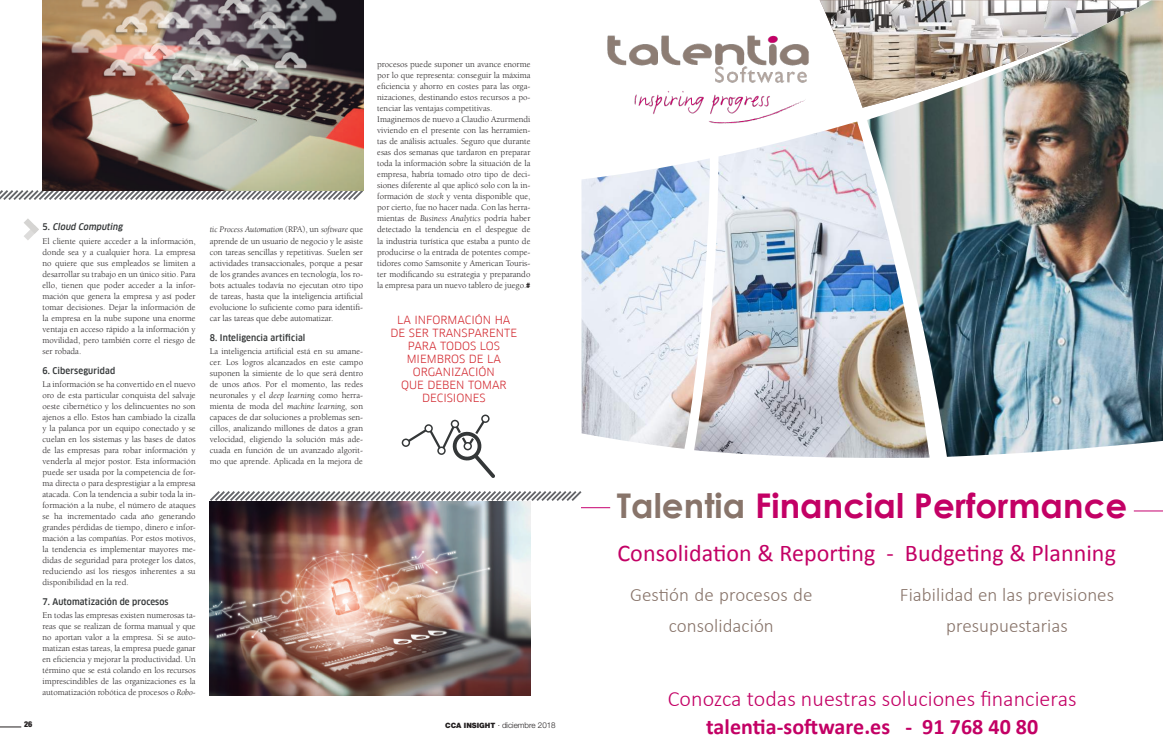
<style>
.page{position:relative;width:1163px;height:752px;background:#fff}
.page>*{position:absolute;margin:0;border:0;box-sizing:border-box;transform-origin:0 0}
.t1{font:700 34px "Century Gothic";letter-spacing:.005em;color:#c30065}
.t2{font:24px "Calibri";letter-spacing:.005em;color:#c30065}
.t3{font:300 22px "Calibri";letter-spacing:.005em;color:#c30065}
.t4{font:700 22px "Calibri";letter-spacing:.005em;color:#c30065}
.t5{font:300 19px/31px "Calibri";letter-spacing:.005em;color:#88746a;text-align:center}
.t6{font:11px/13px "Clan Narrow";color:#d1232a;text-align:center;scale:1.1 1}
.t7{font:500 9px "Clan Narrow";letter-spacing:.01em;color:#343738}
.t8{font:italic 500 9px "Clan Narrow";color:#343738}
.t9{font:8.8px/11px "Berkeley";color:#231f20;text-align:justify}
.t10{font:300 8px "Helvetica Neue LT Std";color:#231f20}
.t11{font:900 condensed 8px "Helvetica Neue LT Std";color:#231f20}
.s1{font-style:normal}
.s2{font-style:italic}
.s3{font-family:"Clan Narrow";font-weight:700;font-size:7px}
.s4{font-weight:900;font-size:7.3px}
.s5{color:#88746a}
</style>
<div class="page">
<svg style="left:0;top:726px;width:21px;height:1px"></svg>
<svg style="left:0;top:188px;width:364px;height:12px"></svg>
<img style="left:43px;top:0;width:320px;height:190px">
<img style="left:210px;top:508px;width:320px;height:186px">
<svg style="left:401px;top:414px;width:94px;height:64px"></svg>
<svg style="left:24px;top:218px;width:15px;height:22px"></svg>
<img style="left:581px;top:121px;width:348px;height:336px">
<img style="left:819px;top:0;width:47px;height:108px">
<img style="left:866px;top:0;width:296px;height:456px">
<svg style="left:209px;top:491px;width:401px;height:17px"></svg>
<svg style="left:1133px;top:510px;width:29px;height:1px"></svg>
<img style="left:594px;top:17px;width:229px;height:119px">
<p class="t8" style="left:43px;top:222px;width:83px"><span class="s1">5 .</span> Cloud Computing</p>
<p class="t9" style="left:43px;top:235px;width:155px">El cliente quiere acceder a la información, donde sea y a cualquier hora. La empresa no quiere que sus empleados se limiten a desarrollar su trabajo en un único sitio. Para ello, tienen que poder acceder a la infor&shy;mación que genera la empresa y así poder tomar decisiones. Dejar la información de la empresa en la nube supone una enorme ventaja en acceso rápido a la información y movilidad, pero también corre el riesgo de ser robada.</p>
<p class="t7" style="left:43px;top:365px;width:74px">6. Ciberseguridad</p>
<p class="t9" style="left:43px;top:378px;width:155px">La información se ha convertido en el nuevo oro de esta particular conquista del salvaje oeste cibernético y los delincuentes no son ajenos a ello. Estos han cambiado la cizalla y la palanca por un equipo conectado y se cuelan en los sistemas y las bases de datos de las empresas para robar información y venderla al mejor postor. Esta información puede ser usada por la competencia de for&shy;ma directa o para desprestigiar a la empresa atacada. Con la tendencia a subir toda la in&shy;formación a la nube, el número de ataques se ha incrementado cada año generando grandes pérdidas de tiempo, dinero e infor&shy;mación a las compañías. Por estos motivos, la tendencia es implementar mayores me&shy;didas de seguridad para proteger los datos, reduciendo así los riesgos inherentes a su disponibilidad en la red.</p>
<p class="t7" style="left:43px;top:596px;width:128px">7. Automatización de procesos</p>
<p class="t9" style="left:43px;top:609px;width:155px">En todas las empresas existen numerosas ta&shy;reas que se realizan de forma manual y que no aportan valor a la empresa. Si se auto&shy;matizan estas tareas, la empresa puede ganar en eficiencia y mejorar la productividad. Un término que se está colando en los recursos imprescindibles de las organizaciones es la automatización robótica de procesos o <span class="s2">Robo-</span></p>
<p class="t9" style="left:210px;top:224px;width:155px"><span class="s2">tic Process Automation</span> (RPA), un <span class="s2">software</span> que aprende de un usuario de negocio y le asiste con tareas sencillas y repetitivas. Suelen ser actividades transaccionales, porque a pesar de los grandes avances en tecnología, los ro&shy;bots actuales todavía no ejecutan otro tipo de tareas, hasta que la inteligencia artificial evolucione lo suficiente como para identifi&shy;car las tareas que debe automatizar.</p>
<p class="t7" style="left:210px;top:332px;width:97px">8. Inteligencia artificial</p>
<p class="t9" style="left:210px;top:345px;width:155px">La inteligencia artificial está en su amane&shy;cer. Los logros alcanzados en este campo suponen la simiente de lo que será dentro de unos años. Por el momento, las redes neuronales y el <span class="s2">deep learning</span> como herra&shy;mienta de moda del <span class="s2">machine learning</span>, son capaces de dar soluciones a problemas sen&shy;cillos, analizando millones de datos a gran velocidad, eligiendo la solución más ade&shy;cuada en función de un avanzado algorit&shy;mo que aprende. Aplicada en la mejora de</p>
<p class="t9" style="left:377px;top:59px;width:155px;text-align:left">procesos puede suponer un avance enorme por lo que representa: conseguir la máxima eficiencia y ahorro en costes para las orga&shy;nizaciones, destinando estos recursos a po&shy;tenciar las ventajas competitivas.<br>Imaginemos de nuevo a Claudio Azurmendi viviendo en el presente con las herramien&shy;tas de análisis actuales. Seguro que durante esas dos semanas que tardaron en preparar toda la información sobre la situación de la empresa, habría tomado otro tipo de deci&shy;siones diferente al que aplicó solo con la in&shy;formación de <span class="s2">stock</span> y venta disponible que, por cierto, fue no hacer nada. Con las herra&shy;mientas de <span class="s2">Business Analytics</span> podría haber detectado la tendencia en el despegue de la industria turística que estaba a punto de producirse o la entrada de potentes compe&shy;tidores como Samsonite y American Touris&shy;ter modificando su estrategia y preparando la empresa para un nuevo tablero de juego.<span class="s3">#</span></p>
<p class="t6" style="left:390px;top:314px;width:116px">LA INFORMACIÓN HA<br>DE SER TRANSPARENTE<br>PARA TODOS LOS<br>MIEMBROS DE LA<br>ORGANIZACIÓN<br>QUE DEBEN TOMAR<br>DECISIONES</p>
<p class="t11" style="left:24px;top:719px;width:10px">26</p>
<p class="t10" style="left:445px;top:719px;width:112px"><span class="s4">CCA INSIGHT</span> · diciembre 2018</p>
<h1 class="t1" style="left:616px;top:479px;width:512px"><span class="s5">Talentia</span> Financial Performance</h1>
<h2 class="t2" style="left:617px;top:537px;width:500px">Consolidation &amp; Reporting - Budgeting &amp; Planning</h2>
<h3 class="t5" style="left:630px;top:578px;width:184px">Gestión de procesos de consolidación</h3>
<h3 class="t5" style="left:899px;top:578px;width:216px">Fiabilidad en las previsiones presupuestarias</h3>
<h3 class="t3" style="left:667px;top:684px;width:410px">Conozca todas nuestras soluciones financieras</h3>
<h3 class="t4" style="left:706px;top:712px;width:334px">talentia-software.es - 91 768 40 80</h3>
</div>
